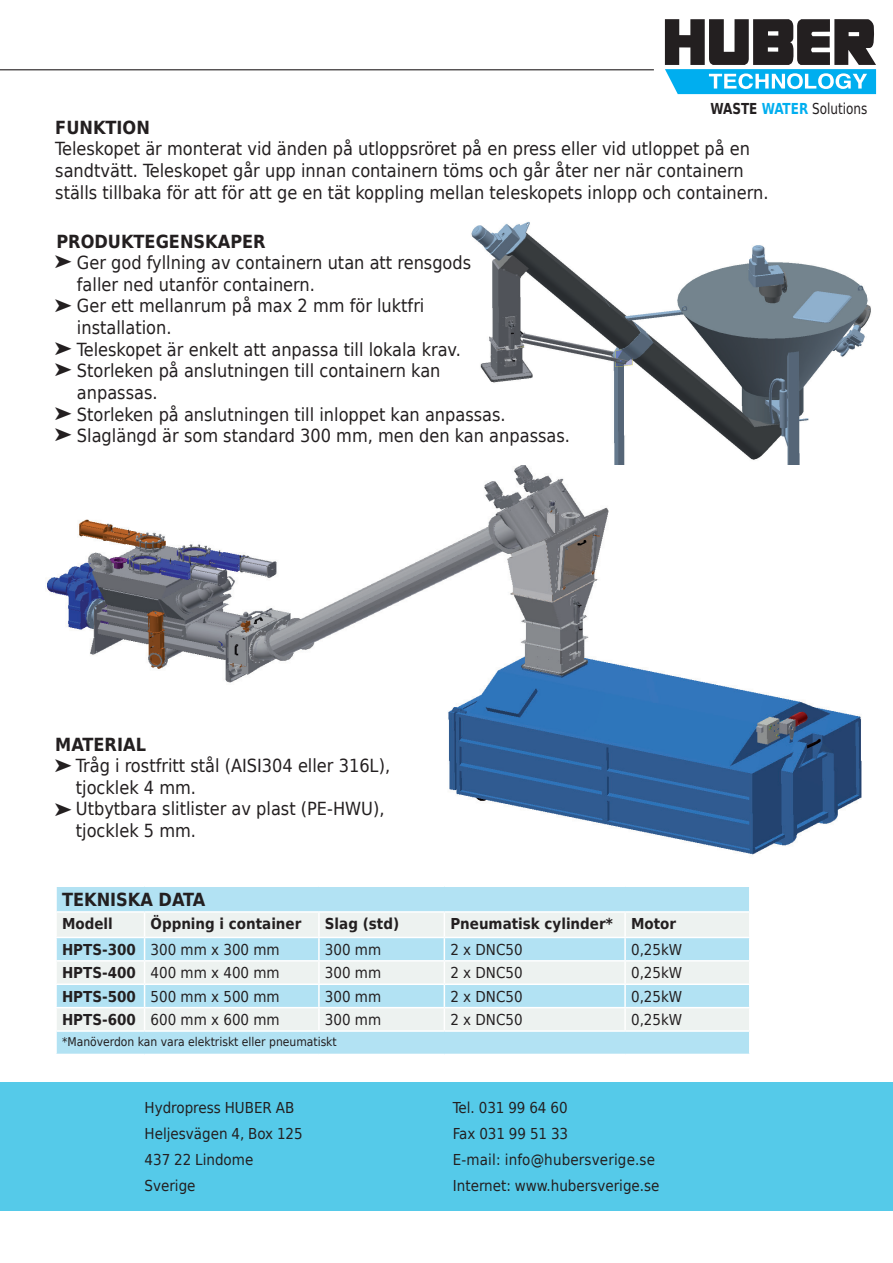
<style>
.page{position:relative;width:893px;height:1263px;background:#fff}
.page>*{position:absolute;margin:0;border:0;box-sizing:border-box;transform-origin:0 0}
.t1{font:18px/21.6px "Huber Tec";color:#231f20}
.t2{font:700 18px "Huber Tec";color:#231f20}
.t3{font:15.15px "Huber Tec";color:#231f20;scale:.88 1}
.t4{font:15px/26px "Huber Tec";color:#231f20}
.t5{font:700 15px "Huber Tec";color:#231f20}
.t6{font:12px "Huber Tec";color:#231f20}
.s1{font-weight:700}
.s2{font-weight:700;color:#00aeef}
</style>
<div class="page">
<img style="left:471px;top:221px;width:400px;height:245px">
<img style="left:47px;top:466px;width:815px;height:389px">
<div style="left:0;top:1082px;width:893px;height:128px;background:#55cae9"></div>
<div style="left:57px;top:887px;width:692px;height:167px;background:#b2e2f3"></div>
<svg style="left:57px;top:913px;width:692px;height:117px;fill:#edf2f0"></svg>
<hr style="left:55px;top:911px;width:90px;height:2px;background:#fff">
<hr style="left:145px;top:911px;width:174px;height:2px;background:#fff">
<hr style="left:319px;top:911px;width:125px;height:2px;background:#fff">
<hr style="left:318px;top:913px;width:2px;height:24px;background:#fff">
<hr style="left:444px;top:911px;width:181px;height:2px;background:#fff">
<hr style="left:625px;top:911px;width:125px;height:2px;background:#fff">
<hr style="left:624px;top:913px;width:2px;height:24px;background:#fff">
<hr style="left:55px;top:937px;width:90px;height:1px;background:#fff">
<hr style="left:145px;top:937px;width:174px;height:1px;background:#fff">
<hr style="left:319px;top:937px;width:125px;height:1px;background:#fff">
<hr style="left:318px;top:938px;width:2px;height:22px;background:#fff">
<hr style="left:444px;top:937px;width:181px;height:1px;background:#fff">
<hr style="left:625px;top:937px;width:125px;height:1px;background:#fff">
<hr style="left:624px;top:938px;width:2px;height:22px;background:#fff">
<hr style="left:55px;top:960px;width:90px;height:1px;background:#fff">
<hr style="left:145px;top:960px;width:174px;height:1px;background:#fff">
<hr style="left:319px;top:960px;width:125px;height:1px;background:#fff">
<hr style="left:318px;top:961px;width:2px;height:22px;background:#fff">
<hr style="left:444px;top:960px;width:181px;height:1px;background:#fff">
<hr style="left:625px;top:960px;width:125px;height:1px;background:#fff">
<hr style="left:624px;top:961px;width:2px;height:22px;background:#fff">
<hr style="left:55px;top:983px;width:90px;height:2px;background:#fff">
<hr style="left:145px;top:983px;width:174px;height:2px;background:#fff">
<hr style="left:319px;top:983px;width:125px;height:2px;background:#fff">
<hr style="left:318px;top:985px;width:2px;height:22px;background:#fff">
<hr style="left:444px;top:983px;width:181px;height:2px;background:#fff">
<hr style="left:625px;top:983px;width:125px;height:2px;background:#fff">
<hr style="left:624px;top:985px;width:2px;height:22px;background:#fff">
<hr style="left:55px;top:1007px;width:90px;height:1px;background:#fff">
<hr style="left:145px;top:1007px;width:174px;height:1px;background:#fff">
<svg style="left:144px;top:913px;width:1px;height:117px"></svg>
<hr style="left:319px;top:1007px;width:125px;height:1px;background:#fff">
<hr style="left:318px;top:1008px;width:2px;height:22px;background:#fff">
<hr style="left:444px;top:1007px;width:181px;height:1px;background:#fff">
<svg style="left:444px;top:913px;width:1px;height:117px"></svg>
<hr style="left:625px;top:1007px;width:125px;height:1px;background:#fff">
<hr style="left:624px;top:1008px;width:2px;height:22px;background:#fff">
<hr style="left:55px;top:1030px;width:90px;height:2px;background:#fff">
<hr style="left:145px;top:1030px;width:174px;height:2px;background:#fff">
<hr style="left:319px;top:1030px;width:125px;height:2px;background:#fff">
<hr style="left:444px;top:1030px;width:181px;height:2px;background:#fff">
<hr style="left:625px;top:1030px;width:125px;height:2px;background:#fff">
<svg style="left:665px;top:19px;width:211px;height:75px"></svg>
<hr style="left:0;top:69px;width:654px;height:1px;background:#231f20">
<p class="t3" style="left:710px;top:98px;width:180px"><span class="s1">WASTE</span> <span class="s2">WATER</span> Solutions</p>
<p class="t2" style="left:55px;top:113px;width:96px">FUNKTION</p>
<p class="t1" style="left:55px;top:137px;width:715px">Teleskopet är monterat vid änden på utloppsröret på en press eller vid utloppet på en sandtvätt. Teleskopet går upp innan containern töms och går åter ner när containern ställs tillbaka för att för att ge en tät koppling mellan teleskopets inlopp och containern.</p>
<p class="t2" style="left:56px;top:227px;width:211px">PRODUKTEGENSKAPER</p>
<p class="t1" style="left:77px;top:251px;width:495px">Ger god fyllning av containern utan att rensgods<br>faller ned utanför containern.<br>Ger ett mellanrum på max 2 mm för luktfri<br>installation.<br>Teleskopet är enkelt att anpassa till lokala krav.<br>Storleken på anslutningen till containern kan<br>anpassas.<br>Storleken på anslutningen till inloppet kan anpassas.<br>Slaglängd är som standard 300 mm, men den kan anpassas.</p>
<p class="t1" style="left:55px;top:249px;width:18px">➤</p>
<p class="t1" style="left:55px;top:293px;width:18px">➤</p>
<p class="t1" style="left:55px;top:336px;width:18px">➤ ➤</p>
<p class="t1" style="left:55px;top:401px;width:18px">➤ ➤</p>
<p class="t2" style="left:55px;top:729px;width:92px">MATERIAL</p>
<p class="t1" style="left:55px;top:754px;width:336px">➤ Tråg i rostfritt stål (AISI304 eller 316L),</p>
<p class="t1" style="left:76px;top:776px;width:122px">tjocklek 4 mm.</p>
<p class="t1" style="left:55px;top:797px;width:331px">➤ Utbytbara slitlister av plast (PE-HWU),</p>
<p class="t1" style="left:76px;top:819px;width:122px">tjocklek 5 mm.</p>
<p class="t2" style="left:62px;top:885px;width:145px">TEKNISKA DATA</p>
<p class="t5" style="left:62px;top:912px;width:52px">Modell</p>
<p class="t5" style="left:151px;top:912px;width:152px">Öppning i container</p>
<p class="t5" style="left:325px;top:912px;width:76px">Slag (std)</p>
<p class="t5" style="left:450px;top:912px;width:227px">Pneumatisk cylinder* Motor</p>
<p class="t4" style="left:62px;top:936px;width:219px"><span class="s1">HPTS-300</span> 300 mm x 300 mm</p>
<p class="t4" style="left:325px;top:936px;width:58px">300 mm</p>
<p class="t4" style="left:450px;top:936px;width:74px">2 x DNC50</p>
<p class="t4" style="left:631px;top:936px;width:53px">0,25kW</p>
<p class="t4" style="left:62px;top:959px;width:219px"><span class="s1">HPTS-400</span> 400 mm x 400 mm</p>
<p class="t4" style="left:325px;top:959px;width:58px">300 mm</p>
<p class="t4" style="left:450px;top:959px;width:74px">2 x DNC50</p>
<p class="t4" style="left:631px;top:959px;width:53px">0,25kW</p>
<p class="t4" style="left:62px;top:982px;width:219px"><span class="s1">HPTS-500</span> 500 mm x 500 mm</p>
<p class="t4" style="left:325px;top:982px;width:58px">300 mm</p>
<p class="t4" style="left:450px;top:982px;width:74px">2 x DNC50</p>
<p class="t4" style="left:631px;top:982px;width:53px">0,25kW</p>
<p class="t4" style="left:62px;top:1006px;width:219px"><span class="s1">HPTS-600</span> 600 mm x 600 mm</p>
<p class="t4" style="left:325px;top:1006px;width:58px">300 mm</p>
<p class="t4" style="left:450px;top:1006px;width:74px">2 x DNC50</p>
<p class="t4" style="left:631px;top:1006px;width:53px">0,25kW</p>
<p class="t6" style="left:62px;top:1032px;width:276px">*Manöverdon kan vara elektriskt eller pneumatiskt</p>
<p class="t4" style="left:145px;top:1094px;width:160px">Hydropress HUBER AB<br>Heljesvägen 4, Box 125<br>437 22 Lindome<br>Sverige</p>
<p class="t4" style="left:453px;top:1094px;width:208px">Tel. 031 99 64 60<br>Fax 031 99 51 33<br>E-mail: info@hubersverige.se<br>Internet: www.hubersverige.se</p>
</div>
